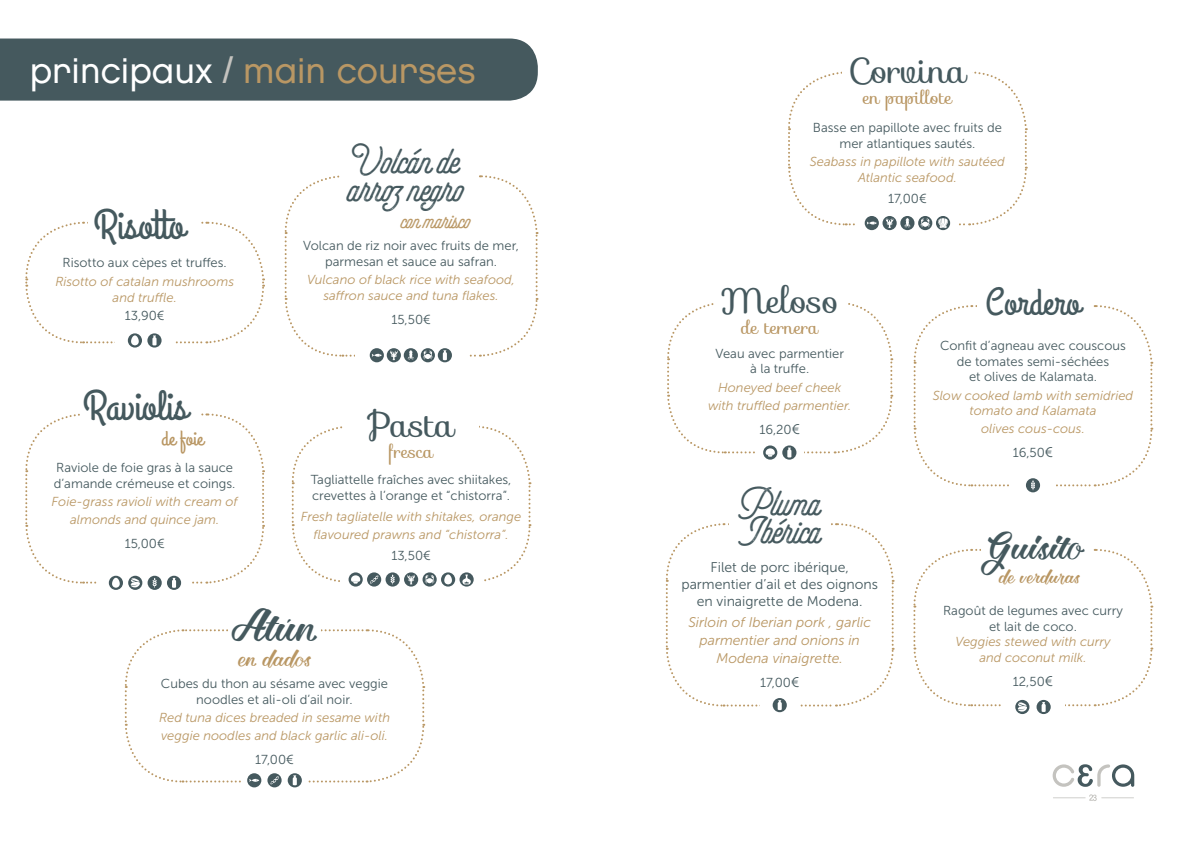
<style>
.page{position:relative;width:1191px;height:842px;background:#fff}
.page>*{position:absolute;margin:0;border:0;box-sizing:border-box;transform-origin:0 0}
.t1{font:42.3px "Grand Hotel";color:#45595e}
.t2{font:42.1px "Grand Hotel";color:#45595e}
.t3{font:40px "Selfie Printed";color:#45595e}
.t4{font:38px "Grand Hotel";color:#45595e}
.t5{font:36px "Chalet London Nineteen Eighty";color:#b99764}
.t6{font:35px "Sofia";color:#45595e}
.t7{font:35px "hillda";color:#45595e}
.t8{font:30px "hillda";color:#45595e}
.t9{font:24px "Selfie Printed";color:#b99764}
.t10{font:21.1px "Grand Hotel";color:#b99764}
.t11{font:18px "Sofia";color:#b99764}
.t12{font:18px "hillda";color:#b99764}
.t13{font:15px "hillda";color:#b99764}
.t14{font:14px/16.8px "Museo Sans 300";color:#45595e;text-align:center}
.t15{font:italic 14px/18px "Museo Sans 300";color:#b99764;text-align:center}
.t16{font:13px/15.6px "Museo Sans 300";color:#45595e;text-align:center}
.t17{font:italic 13px/15.6px "Museo Sans 300";color:#b99764;text-align:center}
.s1{color:#fff}
.s2{color:#c4c3bf}
.s3{font-size:14px}
.s4{font-style:normal;color:#45595e}
.s5{font-style:normal;font-size:14px;color:#45595e}
</style>
<div class="page">
<div style="left:0;top:39px;width:538px;height:62px;background:#45595e"></div>
<svg style="left:1052px;top:764px;width:82px;height:23px"></svg>
<hr style="left:1053px;top:797px;width:32px;height:1px;background:#c4c3bf">
<hr style="left:1101px;top:797px;width:33px;height:1px;background:#c4c3bf">
<svg style="left:1089px;top:794px;width:7px;height:7px"></svg>
<svg style="left:25px;top:221px;width:240px;height:127px"></svg>
<svg style="left:25px;top:413px;width:240px;height:177px"></svg>
<svg style="left:377px;top:362px;width:70px;height:1px"></svg>
<svg style="left:284px;top:175px;width:254px;height:187px"></svg>
<svg style="left:291px;top:425px;width:240px;height:162px"></svg>
<svg style="left:124px;top:629px;width:301px;height:158px"></svg>
<svg style="left:913px;top:548px;width:240px;height:166px"></svg>
<svg style="left:665px;top:523px;width:229px;height:189px"></svg>
<svg style="left:913px;top:305px;width:240px;height:187px"></svg>
<svg style="left:667px;top:303px;width:226px;height:157px"></svg>
<svg style="left:788px;top:71px;width:239px;height:159px"></svg>
<h3 class="t5" style="left:30px;top:48px;width:447px"><span class="s1">principaux</span> <span class="s2">/</span> main courses</h3>
<h2 class="t2" style="left:94px;top:199px;width:92px">Risotto</h2>
<p class="t16" style="left:63px;top:255px;width:166px">Risotto aux cèpes et truffes.</p>
<p class="t17" style="left:55px;top:273px;width:180px;line-height:16.8px">Risotto of catalan mushrooms and truffle.</p>
<p class="t16" style="left:125px;top:308px;width:41px">13,90€</p>
<h1 class="t1" style="left:83px;top:379px;width:106px">Raviolis</h1>
<h3 class="t10" style="left:161px;top:425px;width:43px">de foie</h3>
<p class="t16" style="left:54px;top:460px;width:183px;text-align:left">Raviole de foie gras à la sauce d’amande crémeuse et coings.</p>
<p class="t17" style="left:52px;top:493px;width:188px;line-height:18px">Foie-grass ravioli with cream of almonds and quince jam.</p>
<p class="t16" style="left:125px;top:536px;width:41px">15,00€</p>
<h3 class="t3" style="left:352px;top:136px;width:109px">Volcán de</h3>
<h3 class="t3" style="left:347px;top:164px;width:118px">arroz negro</h3>
<h3 class="t9" style="left:401px;top:206px;width:71px">con marisco</h3>
<p class="t16" style="left:303px;top:238px;width:217px">Volcan de riz noir avec fruits de mer, parmesan et sauce au safran.</p>
<p class="t17" style="left:307px;top:272px;width:210px">Vulcano of black rice with seafood, saffron sauce and tuna flakes.</p>
<p class="t16" style="left:391px;top:312px;width:41px">15,50€</p>
<h3 class="t6" style="left:367px;top:397px;width:88px">Pasta</h3>
<h3 class="t11" style="left:389px;top:438px;width:46px">fresca</h3>
<p class="t16" style="left:311px;top:472px;width:202px;text-align:left">Tagliattelle fraîches avec shiitakes, crevettes à l’orange et “chistorra”.</p>
<p class="t17" style="left:301px;top:507px;width:222px;line-height:18px">Fresh tagliatelle with shitakes, orange flavoured prawns and “chistorra”.</p>
<p class="t16" style="left:391px;top:547px;width:41px">13,50€</p>
<h3 class="t7" style="left:232px;top:608px;width:86px">Atún</h3>
<h3 class="t12" style="left:238px;top:649px;width:75px">en dados</h3>
<p class="t16" style="left:161px;top:676px;width:229px">Cubes du thon au sésame avec veggie noodles et ali-oli d’ail noir.</p>
<p class="t17" style="left:159px;top:709px;width:232px;line-height:18px;text-align:left">Red tuna dices breaded in sesame with veggie noodles and black garlic ali-oli.</p>
<p class="t16" style="left:255px;top:752px;width:40px">17,00€</p>
<h3 class="t6" style="left:848px;top:43px;width:120px">Corvina</h3>
<h3 class="t11" style="left:862px;top:84px;width:91px">en papillote</h3>
<p class="t16" style="left:813px;top:120px;width:190px">Basse en papillote avec fruits de mer atlantiques sautés.</p>
<p class="t17" style="left:810px;top:154px;width:196px">Seabass in papillote with sautéed<br>Atlantic seafood.</p>
<p class="t16" style="left:888px;top:191px;width:40px">17,00€</p>
<h3 class="t6" style="left:720px;top:273px;width:120px">Meloso</h3>
<h3 class="t11" style="left:741px;top:314px;width:79px">de ternera</h3>
<p class="t16" style="left:715px;top:346px;width:130px">Veau avec parmentier à la truffe.</p>
<p class="t17" style="left:708px;top:378px;width:145px;line-height:18px">Honeyed beef cheek with truffled parmentier.</p>
<p class="t16" style="left:759px;top:422px;width:42px">16,20<span class="s3">€</span></p>
<h3 class="t3" style="left:739px;top:477px;width:83px">Pluma</h3>
<h3 class="t3" style="left:738px;top:505px;width:84px">Ibérica</h3>
<p class="t14" style="left:681px;top:559px;width:198px">Filet de porc ibérique, parmentier d’ail et des oignons en vinaigrette de Modena.</p>
<p class="t15" style="left:688px;top:613px;width:184px">Sirloin of Iberian pork , garlic parmentier and onions in<br>Modena vinaigrette.</p>
<p class="t16" style="left:760px;top:674px;width:41px">17,00<span class="s3">€</span></p>
<h3 class="t4" style="left:985px;top:278px;width:96px">Cordero</h3>
<p class="t16" style="left:940px;top:338px;width:187px">Confit d’agneau avec couscous de tomates semi-séchées<br>et olives de Kalamata.</p>
<p class="t17" style="left:932px;top:388px;width:202px">Slow cooked lamb with semidried tomato and Kalamata</p>
<p class="t17" style="left:981px;top:417px;width:105px;line-height:24px">olives cous-cous.<br><span class="s4">16,50</span><span class="s5">€</span></p>
<h3 class="t8" style="left:981px;top:531px;width:103px">Guisito</h3>
<p class="t13" style="left:999px;top:569px;width:83px">de verduras</p>
<p class="t16" style="left:943px;top:603px;width:181px">Ragoût de legumes avec curry et lait de coco.</p>
<p class="t17" style="left:955px;top:634px;width:157px">Veggies stewed with curry and coconut milk.</p>
<p class="t16" style="left:1013px;top:674px;width:42px">12,50<span class="s3">€</span></p>
</div>
